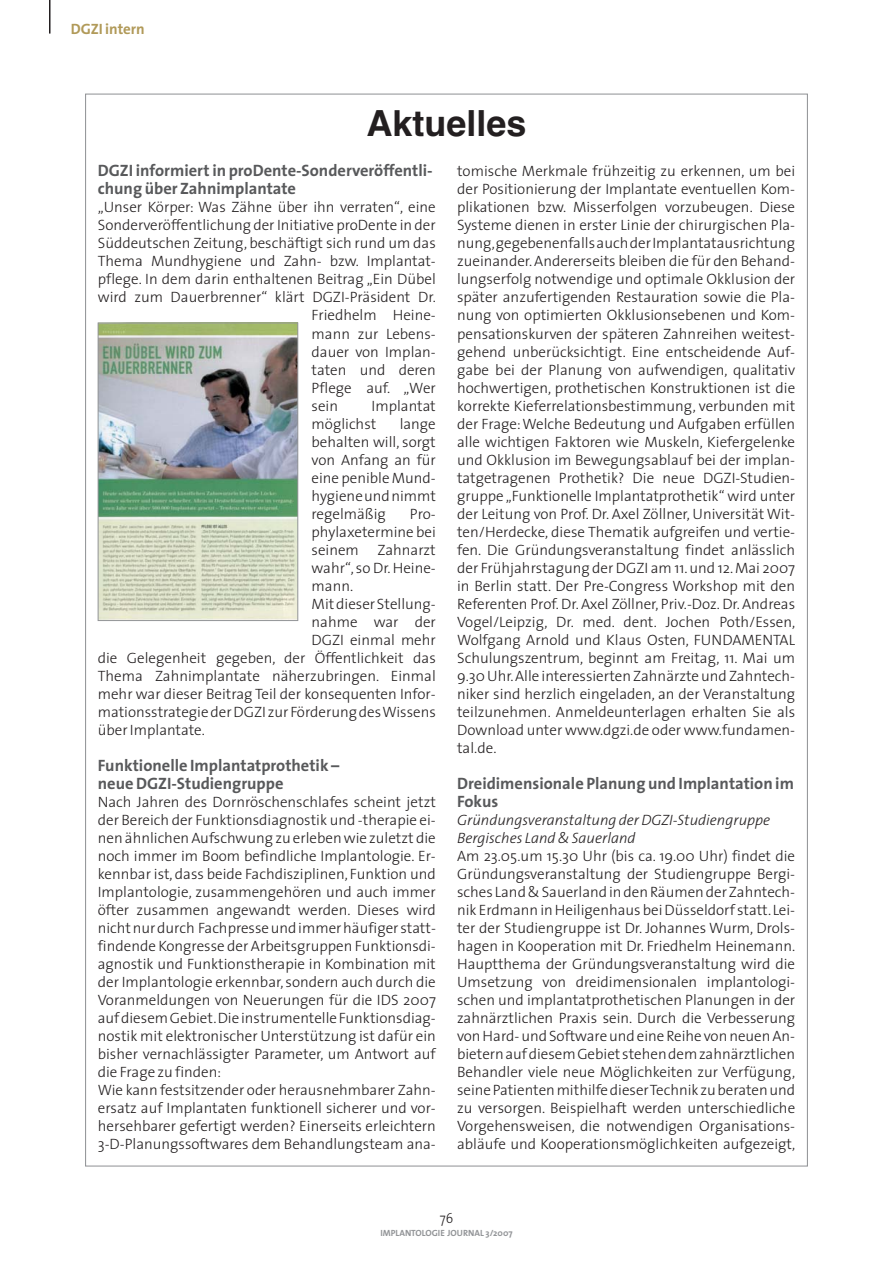
<style>
.page{position:relative;width:893px;height:1263px;background:#fff}
.page>*{position:absolute;margin:0;border:0;box-sizing:border-box;transform-origin:0 0}
.t1{font:700 36px "Helvetica";color:#231f20}
.t2{font:700 16.5px/18px "The Sans";color:#58595b}
.t3{font:300 15px/18px "The Sans";color:#231f20;text-align:justify}
.t4{font:italic 300 15px/18px "The Sans";color:#231f20}
.t5{font:700 15px "The Sans";color:#b19a59}
.t6{font:300 14.25px "The Sans";color:#231f20;scale:.9 1}
.t7{font:700 9px "The Sans";color:#939598}
</style>
<div class="page">
<hr style="left:49px;top:0;width:2px;height:34px;background:#231f20">
<img style="left:100px;top:325px;width:196px;height:294px">
<div style="left:98px;top:323px;width:200px;height:298px;border:1px solid #939598"></div>
<p class="t5" style="left:71px;top:21px;width:76px">DGZI intern</p>
<h1 class="t1" style="left:366px;top:110px;width:161px">Aktuelles</h1>
<p class="t2" style="left:98px;top:162px;width:336px">DGZI informiert in proDente-Sonderveröffentli&shy;chung über Zahnimplantate</p>
<p class="t3" style="left:98px;top:200px;width:340px">„Unser Körper: Was Zähne über ihn verraten“, eine</p>
<p class="t3" style="left:98px;top:218px;width:340px">Sonderveröffentlichung der Initiative proDente in der</p>
<p class="t3" style="left:98px;top:236px;width:340px">Süddeutschen Zeitung, beschäftigt sich rund um das</p>
<p class="t3" style="left:98px;top:254px;width:340px">Thema Mundhygiene und Zahn- bzw. Implantat-</p>
<p class="t3" style="left:98px;top:272px;width:340px">pflege. In dem darin enthaltenen Beitrag „Ein Dübel</p>
<p class="t3" style="left:98px;top:290px;width:340px">wird zum Dauerbrenner“ klärt DGZI-Präsident Dr.</p>
<p class="t3" style="left:312px;top:308px;width:126px">Friedhelm Heine-</p>
<p class="t3" style="left:312px;top:326px;width:126px">mann zur Lebens-</p>
<p class="t3" style="left:312px;top:344px;width:126px">dauer von Implan-</p>
<p class="t3" style="left:312px;top:362px;width:126px">taten und deren</p>
<p class="t3" style="left:312px;top:380px;width:126px">Pflege auf. „Wer</p>
<p class="t3" style="left:312px;top:398px;width:28px">sein</p>
<p class="t3" style="left:312px;top:398px;width:126px;text-indent:60px">Implantat möglichst</p>
<p class="t3" style="left:312px;top:416px;width:126px;text-indent:88px">lange behalten will, sorgt von Anfang an für eine penible Mund&shy;hygiene und nimmt regelmäßig</p>
<p class="t3" style="left:410px;top:506px;width:27px">Pro-</p>
<p class="t3" style="left:312px;top:524px;width:126px">phylaxetermine bei</p>
<p class="t3" style="left:312px;top:542px;width:126px">seinem Zahnarzt</p>
<p class="t3" style="left:312px;top:560px;width:126px">wahr“, so Dr. Heine-</p>
<p class="t3" style="left:312px;top:578px;width:43px">mann.</p>
<p class="t3" style="left:312px;top:596px;width:126px">Mit dieser Stellung-</p>
<p class="t3" style="left:312px;top:614px;width:126px">nahme war der</p>
<p class="t3" style="left:312px;top:632px;width:126px">DGZI einmal mehr</p>
<p class="t3" style="left:98px;top:650px;width:340px">die Gelegenheit gegeben, der Öffentlichkeit das</p>
<p class="t3" style="left:98px;top:668px;width:340px">Thema Zahnimplantate näherzubringen. Einmal</p>
<p class="t3" style="left:98px;top:686px;width:340px">mehr war dieser Beitrag Teil der konsequenten Infor-</p>
<p class="t3" style="left:98px;top:704px;width:340px">mationsstrategie der DGZI zur Förderung des Wissens</p>
<p class="t3" style="left:98px;top:722px;width:109px">über Implantate.</p>
<p class="t2" style="left:98px;top:756px;width:243px">Funktionelle Implantatprothetik – neue DGZI-Studiengruppe</p>
<p class="t3" style="left:98px;top:794px;width:340px;text-align:left">Nach Jahren des Dornröschenschlafes scheint jetzt der Bereich der Funktionsdiagnostik und -therapie ei&shy;nen ähnlichen Aufschwung zu erleben wie zuletzt die noch immer im Boom befindliche Implantologie. Er&shy;kennbar ist, dass beide Fachdisziplinen, Funktion und Implantologie, zusammengehören und auch immer öfter zusammen angewandt werden. Dieses wird nicht nur durch Fachpresse und immer häufiger statt&shy;findende Kongresse der Arbeitsgruppen Funktionsdi&shy;agnostik und Funktionstherapie in Kombination mit der Implantologie erkennbar, sondern auch durch die Voranmeldungen von Neuerungen für die IDS 2007 auf diesem Gebiet.Die instrumentelle Funktionsdiag&shy;nostik mit elektronischer Unterstützung ist dafür ein bisher vernachlässigter Parameter, um Antwort auf die Frage zu finden:<br>Wie kann festsitzender oder herausnehmbarer Zahn&shy;ersatz auf Implantaten funktionell sicherer und vor&shy;hersehbarer gefertigt werden? Einerseits erleichtern 3-D-Planungssoftwares dem Behandlungsteam ana-</p>
<p class="t3" style="left:457px;top:164px;width:340px">tomische Merkmale frühzeitig zu erkennen, um bei der Positionierung der Implantate eventuellen Kom&shy;plikationen bzw. Misserfolgen vorzubeugen. Diese Systeme dienen in erster Linie der chirurgischen Pla&shy;nung,gegebenenfalls auch der Implantatausrichtung zueinander. Andererseits bleiben die für den Behand&shy;lungserfolg notwendige und optimale Okklusion der später anzufertigenden Restauration sowie die Pla&shy;nung von optimierten Okklusionsebenen und Kom&shy;pensationskurven der späteren Zahnreihen weitest&shy;gehend unberücksichtigt. Eine entscheidende Auf&shy;gabe bei der Planung von aufwendigen, qualitativ hochwertigen, prothetischen Konstruktionen ist die korrekte Kieferrelationsbestimmung, verbunden mit der Frage: Welche Bedeutung und Aufgaben erfüllen alle wichtigen Faktoren wie Muskeln, Kiefergelenke und Okklusion im Bewegungsablauf bei der implan&shy;tatgetragenen Prothetik? Die neue DGZI-Studien&shy;gruppe „Funktionelle Implantatprothetik“ wird unter der Leitung von Prof. Dr. Axel Zöllner, Universität Wit&shy;ten/Herdecke, diese Thematik aufgreifen und vertie&shy;fen. Die Gründungsveranstaltung findet anlässlich der Frühjahrstagung der DGZI am 11. und 12. Mai 2007 in Berlin statt. Der Pre-Congress Workshop mit den Referenten Prof. Dr. Axel Zöllner, Priv.-Doz. Dr. Andreas Vogel/Leipzig, Dr. med. dent. Jochen Poth/Essen, Wolfgang Arnold und Klaus Osten, FUNDAMENTAL Schulungszentrum, beginnt am Freitag, 11. Mai um 9.30 Uhr.Alle interessierten Zahnärzte und Zahntech&shy;niker sind herzlich eingeladen, an der Veranstaltung teilzunehmen. Anmeldeunterlagen erhalten Sie als Download unter www.dgzi.de oder www.fundamen&shy;tal.de.</p>
<p class="t2" style="left:457px;top:774px;width:338px">Dreidimensionale Planung und Implantation im<br>Fokus</p>
<p class="t4" style="left:457px;top:812px;width:315px">Gründungsveranstaltung der DGZI-Studiengruppe<br>Bergisches Land &amp; Sauerland</p>
<p class="t3" style="left:457px;top:848px;width:340px">Am 23.05.um 15.30 Uhr (bis ca. 19.00 Uhr) findet die Gründungsveranstaltung der Studiengruppe Bergi&shy;sches Land &amp; Sauerland in den Räumen der Zahntech&shy;nik Erdmann in Heiligenhaus bei Düsseldorf statt.Lei&shy;ter der Studiengruppe ist Dr. Johannes Wurm, Drols&shy;hagen in Kooperation mit Dr. Friedhelm Heinemann.<br>Hauptthema der Gründungsveranstaltung wird die Umsetzung von dreidimensionalen implantologi&shy;schen und implantatprothetischen Planungen in der zahnärztlichen Praxis sein. Durch die Verbesserung von Hard- und Software und eine Reihe von neuen An&shy;bietern auf diesem Gebiet stehen dem zahnärztlichen Behandler viele neue Möglichkeiten zur Verfügung, seine Patienten mithilfe dieser Technik zu beraten und zu versorgen. Beispielhaft werden unterschiedliche Vorgehensweisen, die notwendigen Organisations&shy;abläufe und Kooperationsmöglichkeiten aufgezeigt,</p>
<p class="t6" style="left:440px;top:1212px;width:16px">76</p>
<p class="t7" style="left:380px;top:1228px;width:134px">IMPLANTOLOGIE JOURNAL 3/2007</p>
</div>
